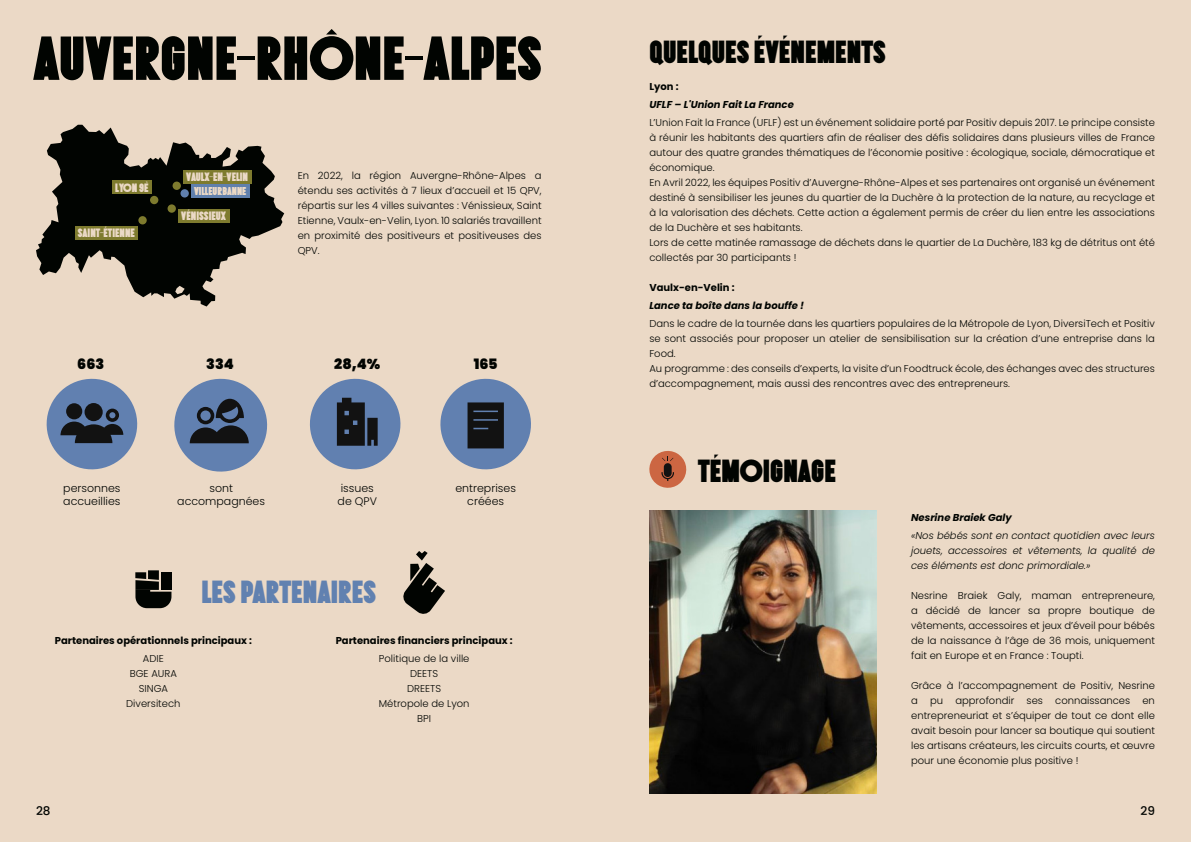
<style>
.page{position:relative;width:1191px;height:842px;background:#fff}
.page>*{position:absolute;margin:0;border:0;box-sizing:border-box;transform-origin:0 0}
.t1{font:62px "Tombstone Positiv";letter-spacing:.005em;color:#010401}
.t2{font:32px "Tombstone Positiv";color:#010401}
.t3{font:32px "Tombstone Positiv";color:#6181b0}
.t4{font:900 14.3px "Poppins";color:#010401}
.t5{font:12.1px "Tombstone Positiv";color:#ebd9c6}
.t6{font:500 12px "Poppins";color:#010401}
.t7{font:11.4px "Tombstone Positiv";color:#ebd9c6}
.t8{font:300 11px "Poppins";color:#010401}
.Justifié_à_gauche{font:300 10px/15px "Poppins";color:#010401;text-align:justify}
.Justifié_à_gauche-2{font:italic 300 10px/15px "Poppins";color:#010401;text-align:justify}
.Justifié_à_gauche-3{font:700 10px "Poppins";color:#010401}
.Justifié_à_gauche-4{font:italic 700 10px "Poppins";color:#010401}
</style>
<div class="page">
<div style="left:0;top:0;width:595px;height:842px;background:#ebd9c6"></div>
<div style="left:595px;top:0;width:596px;height:842px;background:#ebd9c6"></div>
<svg style="left:36px;top:125px;width:248px;height:182px;fill:#010401"></svg>
<div style="left:183px;top:170px;width:68px;height:13px;background:#7e7b2e"></div>
<div style="left:178px;top:209px;width:51px;height:13px;background:#7e7b2e"></div>
<div style="left:112px;top:181px;width:40px;height:13px;background:#7e7b2e"></div>
<div style="left:75px;top:226px;width:63px;height:14px;background:#7e7b2e"></div>
<div style="left:191px;top:184px;width:58px;height:14px;background:#6080ad"></div>
<div style="left:180px;top:189px;width:9px;height:9px;background:#6080ad;border-radius:50%"></div>
<div style="left:138px;top:216px;width:9px;height:8px;background:#7e7b2e;border-radius:50%"></div>
<div style="left:172px;top:182px;width:9px;height:8px;background:#7e7b2e;border-radius:50%"></div>
<div style="left:150px;top:196px;width:8px;height:8px;background:#7e7b2e;border-radius:50%"></div>
<div style="left:168px;top:204px;width:8px;height:9px;background:#7e7b2e;border-radius:50%"></div>
<svg style="left:46px;top:378px;width:92px;height:92px"></svg>
<svg style="left:309px;top:378px;width:92px;height:92px"></svg>
<svg style="left:440px;top:378px;width:91px;height:92px"></svg>
<svg style="left:174px;top:378px;width:94px;height:94px"></svg>
<img style="left:649px;top:511px;width:227px;height:282px">
<svg style="left:649px;top:451px;width:38px;height:37px"></svg>
<svg style="left:135px;top:570px;width:36px;height:38px"></svg>
<svg style="left:403px;top:551px;width:42px;height:63px"></svg>
<p class="t1" style="left:33px;top:24px;width:510px">AUVERGNE-RHÔNE-ALPES</p>
<p class="t5" style="left:115px;top:181px;width:35px">LYON 9È</p>
<p class="t5" style="left:78px;top:226px;width:59px">SAINT-ÉTIENNE</p>
<p class="t5" style="left:186px;top:170px;width:63px">VAULX-EN-VELIN</p>
<p class="t5" style="left:181px;top:209px;width:46px">VÉNISSIEUX</p>
<p class="t7" style="left:194px;top:185px;width:54px">VILLEURBANNE</p>
<p class="Justifié_à_gauche" style="left:298px;top:168px;width:245px">En 2022, la région Auvergne-Rhône-Alpes a étendu ses activités à 7 lieux d’accueil et 15 QPV, répartis sur les 4 villes suivantes : Vénissieux, Saint Etienne, Vaulx-en-Velin, Lyon. 10 salariés travaillent en proximité des positiveurs et positiveuses des QPV.</p>
<p class="t4" style="left:77px;top:356px;width:28px">663</p>
<p class="t4" style="left:206px;top:356px;width:29px">334</p>
<p class="t4" style="left:334px;top:356px;width:48px">28,4%</p>
<p class="t4" style="left:474px;top:356px;width:25px">165</p>
<p class="t8" style="left:63px;top:482px;width:59px">personnes</p>
<p class="t8" style="left:63px;top:495px;width:59px">accueillies</p>
<p class="t8" style="left:209px;top:482px;width:25px">sont</p>
<p class="t8" style="left:177px;top:495px;width:89px">accompagnées</p>
<p class="t8" style="left:341px;top:482px;width:35px">issues</p>
<p class="t8" style="left:337px;top:495px;width:41px">de QPV</p>
<p class="t3" style="left:201px;top:574px;width:176px">LES PARTENAIRES</p>
<p class="t8" style="left:455px;top:482px;width:62px">entreprises</p>
<p class="t8" style="left:467px;top:495px;width:38px">créées</p>
<p class="Justifié_à_gauche-3" style="left:55px;top:635px;width:199px">Partenaires opérationnels principaux :</p>
<p class="Justifié_à_gauche" style="left:143px;top:651px;width:22px">ADIE</p>
<p class="Justifié_à_gauche" style="left:130px;top:666px;width:49px">BGE AURA</p>
<p class="Justifié_à_gauche" style="left:139px;top:681px;width:31px">SINGA</p>
<p class="Justifié_à_gauche" style="left:126px;top:696px;width:56px">Diversitech</p>
<p class="Justifié_à_gauche-3" style="left:336px;top:635px;width:179px">Partenaires financiers principaux :</p>
<p class="Justifié_à_gauche" style="left:379px;top:651px;width:92px">Politique de la ville</p>
<p class="Justifié_à_gauche" style="left:410px;top:666px;width:30px">DEETS</p>
<p class="Justifié_à_gauche" style="left:407px;top:681px;width:35px">DREETS</p>
<p class="Justifié_à_gauche" style="left:379px;top:696px;width:92px">Métropole de Lyon</p>
<p class="Justifié_à_gauche" style="left:417px;top:711px;width:15px">BPI</p>
<p class="t2" style="left:649px;top:35px;width:238px">QUELQUES ÉVÉNEMENTS</p>
<p class="Justifié_à_gauche-3" style="left:649px;top:81px;width:31px">Lyon :</p>
<p class="Justifié_à_gauche-4" style="left:649px;top:99px;width:146px">UFLF – L'Union Fait La France</p>
<p class="Justifié_à_gauche" style="left:649px;top:115px;width:507px">L’Union Fait la France (UFLF) est un événement solidaire porté par Positiv depuis 2017. Le principe consiste à réunir les habitants des quartiers afin de réaliser des défis solidaires dans plusieurs villes de France autour des quatre grandes thématiques de l’économie positive : écologique, sociale, démocratique et économique.</p>
<p class="Justifié_à_gauche" style="left:649px;top:175px;width:507px">En Avril 2022, les équipes Positiv d’Auvergne-Rhône-Alpes et ses partenaires ont organisé un événement destiné à sensibiliser les jeunes du quartier de la Duchère à la protection de la nature, au recyclage et à la valorisation des déchets. Cette action a également permis de créer du lien entre les associations de la Duchère et ses habitants.</p>
<p class="Justifié_à_gauche" style="left:649px;top:235px;width:507px">Lors de cette matinée ramassage de déchets dans le quartier de La Duchère, 183 kg de détritus ont été collectés par 30 participants !</p>
<p class="Justifié_à_gauche-3" style="left:649px;top:282px;width:87px">Vaulx-en-Velin :</p>
<p class="Justifié_à_gauche-4" style="left:649px;top:300px;width:156px">Lance ta boîte dans la bouffe !</p>
<p class="Justifié_à_gauche" style="left:649px;top:316px;width:507px">Dans le cadre de la tournée dans les quartiers populaires de la Métropole de Lyon, DiversiTech et Positiv se sont associés pour proposer un atelier de sensibilisation sur la création d’une entreprise dans la Food.</p>
<p class="Justifié_à_gauche" style="left:649px;top:361px;width:507px">Au programme : des conseils d’experts, la visite d’un Foodtruck école, des échanges avec des structures d’accompagnement, mais aussi des rencontres avec des entrepreneurs.</p>
<p class="t2" style="left:698px;top:453px;width:139px">TÉMOIGNAGE</p>
<p class="Justifié_à_gauche-4" style="left:911px;top:512px;width:102px">Nesrine Braiek Galy</p>
<p class="Justifié_à_gauche-2" style="left:911px;top:528px;width:245px">«Nos bébés sont en contact quotidien avec leurs jouets, accessoires et vêtements, la qualité de ces éléments est donc primordiale.»</p>
<p class="Justifié_à_gauche" style="left:911px;top:588px;width:245px">Nesrine Braiek Galy, maman entrepreneure, a décidé de lancer sa propre boutique de vêtements, accessoires et jeux d’éveil pour bébés de la naissance à l’âge de 36 mois, uniquement fait en Europe et en France : Toupti.</p>
<p class="Justifié_à_gauche" style="left:911px;top:678px;width:245px">Grâce à l’accompagnement de Positiv, Nesrine a pu approfondir ses connaissances en entrepreneuriat et s’équiper de tout ce dont elle avait besoin pour lancer sa boutique qui soutient les artisans créateurs, les circuits courts, et œuvre pour une économie plus positive !</p>
<p class="t6" style="left:36px;top:803px;width:16px">28</p>
<p class="t6" style="left:1140px;top:803px;width:16px">29</p>
</div>
